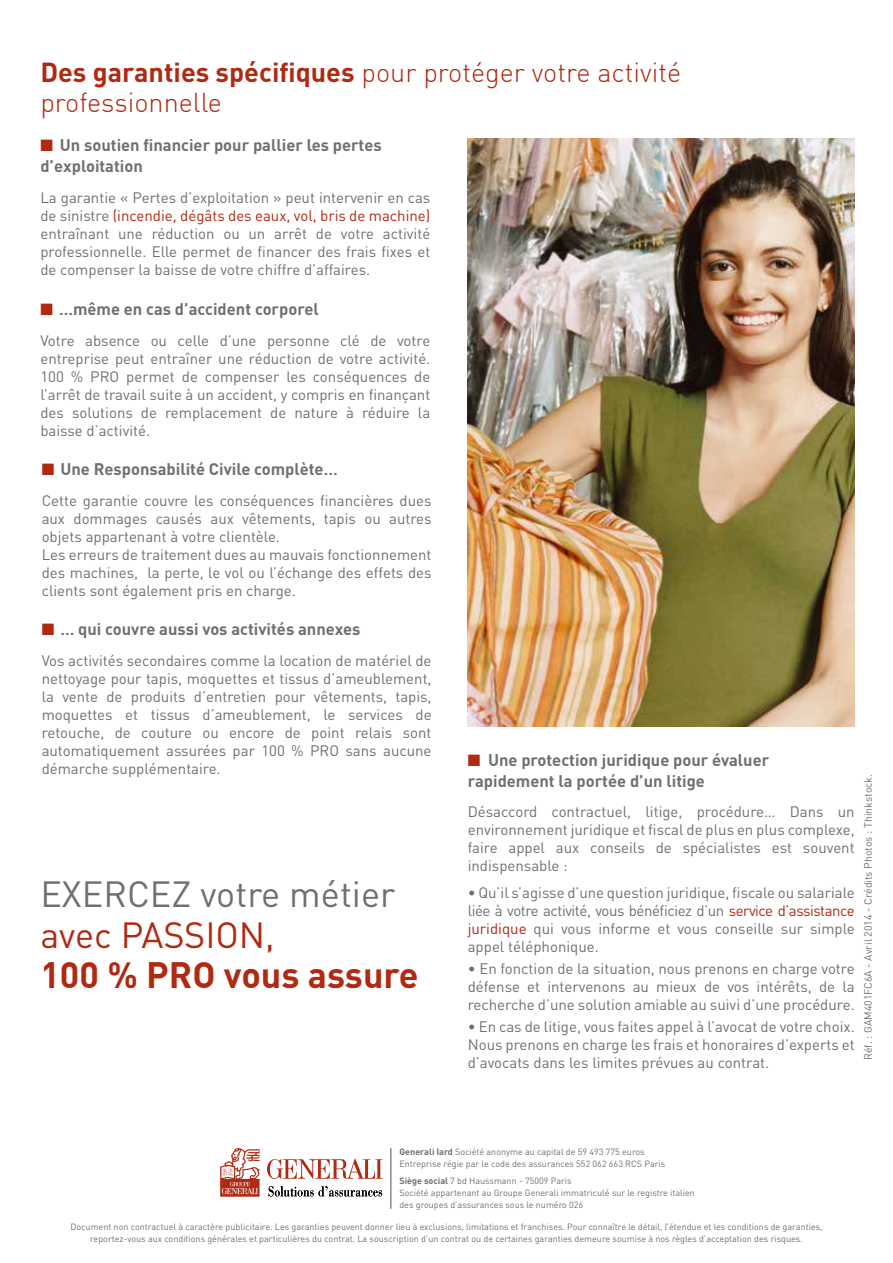
<style>
.page{position:relative;width:893px;height:1263px;background:#fff}
.page>*{position:absolute;margin:0;border:0;box-sizing:border-box;transform-origin:0 0}
.t1{font:36px "DIN";color:#706f6f}
.t2{font:700 36px "DIN";color:#b02912}
.t3{font:36px "DIN";color:#b02912}
.t4{font:300 27px/30px "DIN";color:#b02912}
.t5{font:700 16.5px/21px "DIN";color:#706f6f}
.t6{font:15px/18px "DIN";color:#706f6f;text-align:justify}
.t7{font:10.5px "DIN";color:#706f6f}
.t8{font:9px/12px "DIN";color:#706f6f}
.s1{font-weight:700}
.s2{color:#b02912}
.s3{color:#af2912}
</style>
<div class="page">
<img style="left:468px;top:138px;width:387px;height:589px">
<svg style="left:269px;top:1186px;width:113px;height:10px"></svg>
<svg style="left:220px;top:1148px;width:40px;height:49px"></svg>
<svg style="left:267px;top:1159px;width:116px;height:20px"></svg>
<hr style="left:390px;top:1148px;width:1px;height:61px;background:#000">
<h2 class="t4" style="left:40px;top:57px;width:642px"><span class="s1">Des garanties spécifiques</span> pour protéger votre activité professionnelle</h2>
<p class="t5" style="left:40px;top:134px;width:343px"><span class="s2">■</span> Un soutien financier pour pallier les pertes d’exploitation</p>
<p class="t6" style="left:40px;top:188px;width:391px">La garantie « Pertes d’exploitation » peut intervenir en cas de sinistre <span class="s3">(incendie, dégâts des eaux, vol, bris de machine) </span>entraînant une réduction ou un arrêt de votre activité professionnelle. Elle permet de financer des frais fixes et de compenser la baisse de votre chiffre d’affaires.</p>
<p class="t5" style="left:40px;top:298px;width:280px"><span class="s2">■</span> …même en cas d’accident corporel</p>
<p class="t6" style="left:40px;top:331px;width:391px">Votre absence ou celle d’une personne clé de votre entreprise peut entraîner une réduction de votre activité.<br>100 % PRO permet de compenser les conséquences de l’arrêt de travail suite à un accident, y compris en finançant des solutions de remplacement de nature à réduire la baisse d’activité.</p>
<p class="t5" style="left:42px;top:458px;width:297px"><span class="s2">■</span> Une Responsabilité Civile complète…</p>
<p class="t6" style="left:42px;top:491px;width:391px;text-align:left">Cette garantie couvre les conséquences financières dues aux dommages causés aux vêtements, tapis ou autres objets appartenant à votre clientèle.<br>Les erreurs de traitement dues au mauvais fonctionnement des machines, la perte, le vol ou l’échange des effets des clients sont également pris en charge.</p>
<p class="t5" style="left:42px;top:618px;width:320px"><span class="s2">■</span> … qui couvre aussi vos activités annexes</p>
<p class="t6" style="left:42px;top:651px;width:391px">Vos activités secondaires comme la location de matériel de nettoyage pour tapis, moquettes et tissus d’ameublement, la vente de produits d’entretien pour vêtements, tapis, moquettes et tissus d’ameublement, le services de retouche, de couture ou encore de point relais sont automatiquement assurées par 100 % PRO sans aucune démarche supplémentaire.</p>
<p class="t5" style="left:468px;top:748px;width:303px"><span class="s2">■</span> Une protection juridique pour évaluer rapidement la portée d’un litige</p>
<p class="t6" style="left:468px;top:803px;width:388px">Désaccord contractuel, litige, procédure… Dans un environnement juridique et fiscal de plus en plus complexe, faire appel aux conseils de spécialistes est souvent indispensable :</p>
<p class="t6" style="left:468px;top:883px;width:388px">• Qu’il s’agisse d’une question juridique, fiscale ou salariale liée à votre activité, vous bénéficiez d’un <span class="s3">service d’assistance juridique</span> qui vous informe et vous conseille sur simple appel téléphonique.</p>
<p class="t6" style="left:468px;top:959px;width:388px">• En fonction de la situation, nous prenons en charge votre défense et intervenons au mieux de vos intérêts, de la recherche d’une solution amiable au suivi d’une procédure.</p>
<p class="t6" style="left:468px;top:1018px;width:388px">• En cas de litige, vous faites appel à l’avocat de votre choix.<br>Nous prenons en charge les frais et honoraires d’experts et d’avocats dans les limites prévues au contrat.</p>
<h1 class="t1" style="left:40px;top:872px;width:64px">Exerce</h1>
<h1 class="t1" style="left:172px;top:872px;width:225px">z votre métier</h1>
<h1 class="t3" style="left:40px;top:912px;width:236px">avec PASSION,</h1>
<h1 class="t2" style="left:40px;top:952px;width:380px">100 % PRO vous assure</h1>
<p class="t7" style="left:861px;top:1060px;width:287px;rotate:-90deg">Réf. : GAM401FC6A - Avril 2014 - Crédits Photos : Thinkstock.</p>
<p class="t8" style="left:399px;top:1146px;width:267px"><span class="s1">Generali Iard</span> Société anonyme au capital de 59 493 775 euros<br>Entreprise régie par le code des assurances 552 062 663 RCS Paris</p>
<p class="t8" style="left:399px;top:1174px;width:297px"><span class="s1">Siège social</span> 7 bd Haussmann - 75009 Paris<br>Société appartenant au Groupe Generali immatriculé sur le registre italien des groupes d’assurances sous le numéro 026</p>
<p class="t8" style="left:70px;top:1220px;width:754px;text-align:center">Document non contractuel à caractère publicitaire. Les garanties peuvent donner lieu à exclusions, limitations et franchises. Pour connaître le détail, l’étendue et les conditions de garanties, reportez-vous aux conditions générales et particulières du contrat. La souscription d’un contrat ou de certaines garanties demeure soumise à nos règles d’acceptation des risques.</p>
</div>
